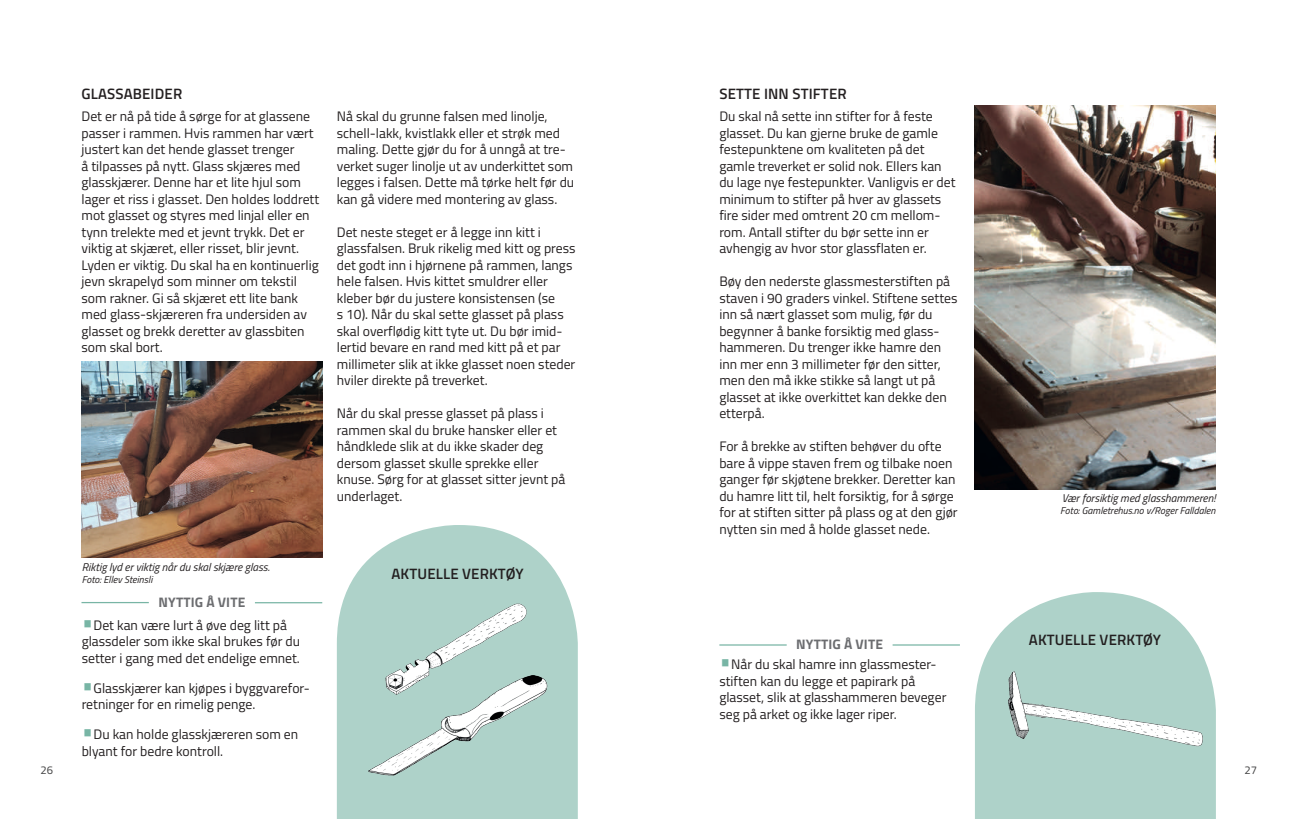
<style>
.page{position:relative;width:1297px;height:819px;background:#fff}
.page>*{position:absolute;margin:0;border:0;box-sizing:border-box;transform-origin:0 0}
.t1{font:600 15px "Titillium Web";letter-spacing:.01em;color:#231f20}
.t2{font:13.75px/16.5px "Titillium Web";color:#231f20}
.t3{font:700 13.75px "Titillium Web";letter-spacing:.01em;color:#6c6d70}
.t4{font:italic 11.25px "Titillium Web";color:#231f20}
.t5{font:11.25px "Titillium Web";color:#3e3e3f}
.t6{font:italic 10px "Titillium Web";color:#231f20}
.s1{font-size:25px;color:#78b5a5}
</style>
<div class="page">
<hr style="left:255px;top:602px;width:67px;height:1px;background:#78b5a5">
<hr style="left:81px;top:602px;width:68px;height:1px;background:#78b5a5">
<svg style="left:337px;top:525px;width:241px;height:294px;fill:#aed2c9"></svg>
<img style="left:82px;top:361px;width:240px;height:197px">
<svg style="left:975px;top:592px;width:241px;height:227px;fill:#aed2c9"></svg>
<hr style="left:892px;top:644px;width:68px;height:1px;background:#78b5a5">
<hr style="left:719px;top:644px;width:68px;height:1px;background:#78b5a5">
<img style="left:975px;top:105px;width:240px;height:384px">
<img style="left:995px;top:615px;width:219px;height:147px">
<img style="left:358px;top:603px;width:199px;height:54px">
<img style="left:336px;top:657px;width:242px;height:158px">
<p class="t1" style="left:82px;top:81px;width:102px">GLASSABEIDER</p>
<p class="t2" style="left:81px;top:108px;width:239px">Det er nå på tide å sørge for at glassene passer i rammen. Hvis rammen har vært justert kan det hende glasset trenger<br>å tilpasses på nytt. Glass skjæres med glasskjærer. Denne har et lite hjul som lager et riss i glasset. Den holdes loddrett mot glasset og styres med linjal eller en tynn trelekte med et jevnt trykk. Det er viktig at skjæret, eller risset, blir jevnt.<br>Lyden er viktig. Du skal ha en kontinuerlig jevn skrapelyd som minner om tekstil som rakner. Gi så skjæret ett lite bank med glass-skjæreren fra undersiden av glasset og brekk deretter av glassbiten som skal bort.</p>
<p class="t2" style="left:337px;top:108px;width:239px">Nå skal du grunne falsen med linolje, schell-lakk, kvistlakk eller et strøk med maling. Dette gjør du for å unngå at tre&shy;verket suger linolje ut av underkittet som legges i falsen. Dette må tørke helt før du kan gå videre med montering av glass.</p>
<p class="t2" style="left:337px;top:223px;width:240px">Det neste steget er å legge inn kitt i glassfalsen. Bruk rikelig med kitt og press det godt inn i hjørnene på rammen, langs hele falsen. Hvis kittet smuldrer eller kleber bør du justere konsistensen (se<br>s 10). Når du skal sette glasset på plass skal overflødig kitt tyte ut. Du bør imid&shy;lertid bevare en rand med kitt på et par millimeter slik at ikke glasset noen steder hviler direkte på treverket.</p>
<p class="t2" style="left:337px;top:405px;width:230px">Når du skal presse glasset på plass i rammen skal du bruke hansker eller et håndklede slik at du ikke skader deg dersom glasset skulle sprekke eller knuse. Sørg for at glasset sitter jevnt på underlaget.</p>
<p class="t4" style="left:82px;top:558px;width:189px">Riktig lyd er viktig når du skal skjære glass.</p>
<p class="t6" style="left:82px;top:571px;width:72px">Foto: Ellev Steinsli</p>
<p class="t3" style="left:159px;top:591px;width:88px">NYTTIG Å VITE</p>
<p class="t2" style="left:82px;top:616px;width:220px"><span class="s1">•</span>Det kan være lurt å øve deg litt på glassdeler som ikke skal brukes før du setter i gang med det endelige emnet.</p>
<p class="t2" style="left:82px;top:679px;width:230px"><span class="s1">•</span>Glasskjærer kan kjøpes i byggvarefor&shy;retninger for en rimelig penge.</p>
<p class="t2" style="left:82px;top:725px;width:218px"><span class="s1">•</span>Du kan holde glasskjæreren som en blyant for bedre kontroll.</p>
<p class="t1" style="left:391px;top:562px;width:134px">AKTUELLE VERKTØY</p>
<p class="t1" style="left:719px;top:81px;width:129px">SETTE INN STIFTER</p>
<p class="t2" style="left:719px;top:108px;width:238px">Du skal nå sette inn stifter for å feste glasset. Du kan gjerne bruke de gamle festepunktene om kvaliteten på det gamle treverket er solid nok. Ellers kan du lage nye festepunkter. Vanligvis er det minimum to stifter på hver av glassets fire sider med omtrent 20 cm mellom&shy;rom. Antall stifter du bør sette inn er avhengig av hvor stor glassflaten er.</p>
<p class="t2" style="left:719px;top:273px;width:240px">Bøy den nederste glassmesterstiften på staven i 90 graders vinkel. Stiftene settes inn så nært glasset som mulig, før du begynner å banke forsiktig med glass&shy;hammeren. Du trenger ikke hamre den inn mer enn 3 millimeter før den sitter, men den må ikke stikke så langt ut på glasset at ikke overkittet kan dekke den etterpå.</p>
<p class="t2" style="left:719px;top:438px;width:240px">For å brekke av stiften behøver du ofte bare å vippe staven frem og tilbake noen ganger før skjøtene brekker. Deretter kan du hamre litt til, helt forsiktig, for å sørge for at stiften sitter på plass og at den gjør nytten sin med å holde glasset nede.</p>
<p class="t3" style="left:796px;top:633px;width:88px">NYTTIG Å VITE</p>
<p class="t2" style="left:719px;top:655px;width:229px"><span class="s1">•</span>Når du skal hamre inn glassmester&shy;stiften kan du legge et papirark på glasset, slik at glasshammeren beveger seg på arket og ikke lager riper.</p>
<p class="t4" style="left:1062px;top:489px;width:155px">Vær forsiktig med glasshammeren!</p>
<p class="t6" style="left:1060px;top:503px;width:157px">Foto: Gamletrehus.no v/Roger Falldalen</p>
<p class="t1" style="left:1029px;top:627px;width:134px">AKTUELLE VERKTØY</p>
<p class="t5" style="left:41px;top:761px;width:14px">26</p>
<p class="t5" style="left:1244px;top:761px;width:14px">27</p>
</div>
